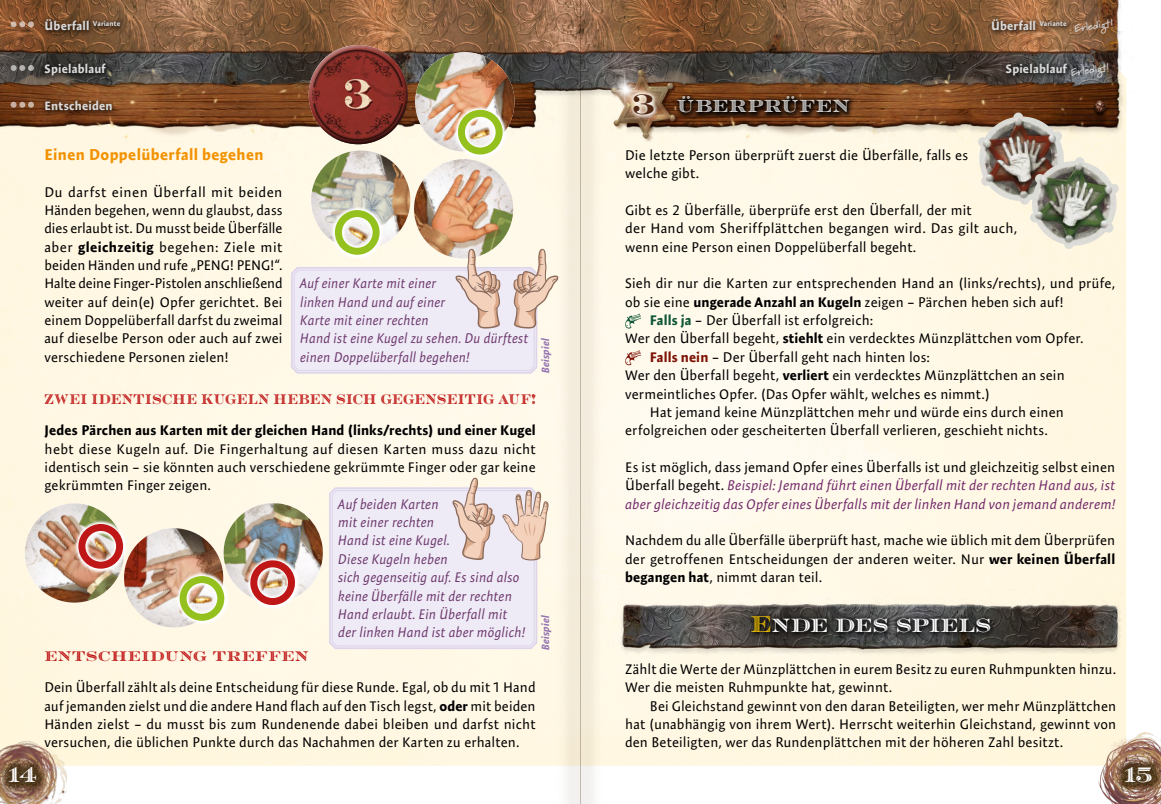
<style>
.page{position:relative;width:1161px;height:804px;background:#fff}
.page>*{position:absolute;margin:0;border:0;box-sizing:border-box;transform-origin:0 0}
.t1{font:21px "Rosella Inline";color:#fff}
.t2{font:19.25px "Rosella Inline";color:#fff}
.t3{font:17.5px "Rosella Hatched";letter-spacing:.04em;color:#fff}
.t4{font:700 15.75px "Expo Sans Pro";letter-spacing:.03em;color:#f39200}
.t5{font:14px/18.4px "Expo Sans Pro";letter-spacing:.01em;color:#000;text-align:justify}
.t6{font:italic 14px/18.4px "Expo Sans Pro";letter-spacing:.005em;color:#72296a;text-align:justify}
.t7{font:italic 14px/18.4px "Expo Sans Pro";letter-spacing:.01em;color:#6d386c;scale:.95 1}
.t8{font:italic 14px/18.4px "Expo Sans Pro";letter-spacing:.01em;color:#6d386c;scale:.94 1}
.t9{font:700 14px "Expo Sans Pro";letter-spacing:.015em;color:#000}
.t10{font:14px "Rosella Inline";letter-spacing:.05em;color:#bf1717;scale:.82 1}
.t11{font:14px "Rosella Inline";letter-spacing:.05em;color:#bf1717}
.t12{font:700 12.25px "Expo Sans Pro";letter-spacing:.015em;color:#dadada}
.t13{font:700 10.5px "Marydale";color:#dadada}
.t14{font:italic 700 10.5px "Expo Sans Pro";letter-spacing:.01em;color:#9373b1}
.s1{font-family:"Rosella Solid";font-size:28px;color:#4f2712}
.s2{font-weight:700}
.s3{font-weight:700;color:#0f5637}
.s4{font-weight:700;color:#7d1206}
.s5{font-style:normal;color:#000}
.s6{font-family:"Rosella Hatched";font-size:22.75px;color:#fc0}
</style>
<div class="page">
<img style="left:0;top:105px;width:1126px;height:660px">
<img style="left:1094px;top:729px;width:67px;height:75px">
<img style="left:0;top:731px;width:67px;height:73px">
<img style="left:0;top:0;width:1121px;height:71px">
<img style="left:607px;top:589px;width:519px;height:73px">
<img style="left:0;top:68px;width:554px;height:73px">
<svg style="left:746px;top:612px;width:249px;height:25px;background:#2f2f2e"></svg>
<svg style="left:625px;top:313px;width:16px;height:15px"></svg>
<svg style="left:625px;top:350px;width:16px;height:15px"></svg>
<img style="left:607px;top:68px;width:520px;height:73px">
<svg style="left:629px;top:89px;width:30px;height:31px"></svg>
<svg style="left:673px;top:92px;width:181px;height:25px;background:#3f210d"></svg>
<img style="left:311px;top:150px;width:99px;height:100px;border-radius:50px">
<img style="left:415px;top:52px;width:99px;height:99px;border-radius:50px">
<img style="left:414px;top:159px;width:99px;height:99px;border-radius:50px">
<div style="left:309px;top:45px;width:96px;height:75px;background:#fff;opacity:.5"></div>
<div style="left:309px;top:61px;width:104px;height:85px;background:#000;opacity:.7"></div>
<svg style="left:453px;top:105px;width:54px;height:54px"></svg>
<div style="left:458px;top:110px;width:45px;height:44px;border:7px solid #95c11f;border-radius:50%"></div>
<svg style="left:330px;top:205px;width:54px;height:44px"></svg>
<div style="left:335px;top:210px;width:45px;height:45px;border:7px solid #95c11f;border-radius:50%"></div>
<img style="left:25px;top:503px;width:99px;height:99px;border-radius:50px">
<img style="left:124px;top:528px;width:99px;height:99px;border-radius:50px">
<svg style="left:175px;top:571px;width:45px;height:54px"></svg>
<div style="left:180px;top:576px;width:44px;height:45px;border:7px solid #95c11f;border-radius:50%"></div>
<svg style="left:74px;top:519px;width:53px;height:54px;background:#d6baa7"></svg>
<div style="left:78px;top:524px;width:45px;height:44px;border:7px solid #bf1717;border-radius:50%"></div>
<svg style="left:11px;top:21px;width:23px;height:6px"></svg>
<svg style="left:11px;top:65px;width:23px;height:6px"></svg>
<svg style="left:11px;top:102px;width:23px;height:6px"></svg>
<div style="left:40px;top:14px;width:86px;height:22px;background:#000;opacity:.5"></div>
<div style="left:987px;top:14px;width:84px;height:22px;background:#000;opacity:.5"></div>
<div style="left:40px;top:58px;width:71px;height:22px;background:#000;opacity:.5"></div>
<div style="left:1001px;top:58px;width:72px;height:22px;background:#000;opacity:.5"></div>
<div style="left:40px;top:95px;width:77px;height:20px;background:#000;opacity:.5"></div>
<svg style="left:289px;top:249px;width:267px;height:126px;background:#ede5e8"></svg>
<svg style="left:220px;top:477px;width:331px;height:173px;background:#e7dedd"></svg>
<svg style="left:0;top:757px;width:46px;height:35px;background:#74563d"></svg>
<svg style="left:1114px;top:757px;width:47px;height:35px;background:#785c43"></svg>
<img style="left:978px;top:112px;width:87px;height:93px">
<img style="left:1030px;top:157px;width:89px;height:92px">
<svg style="left:556px;top:0;width:49px;height:804px;background:#e9e0d1"></svg>
<hr style="left:580px;top:0;width:1px;height:804px;background:#9a8b7b">
<p class="t13" style="left:1074px;top:22px;width:40px;rotate:-8deg">Erledigt!</p>
<p class="t13" style="left:1070px;top:66px;width:40px;rotate:-8deg">Erledigt!</p>
<p class="t12" style="left:45px;top:19px;width:77px">Überfall <sup>Variante</sup></p>
<p class="t12" style="left:991px;top:19px;width:77px">Überfall <sup>Variante</sup></p>
<p class="t12" style="left:45px;top:61px;width:62px">Spielablauf</p>
<p class="t12" style="left:1006px;top:61px;width:62px">Spielablauf</p>
<p class="t12" style="left:45px;top:98px;width:69px">Entscheiden</p>
<p class="t3" style="left:632px;top:90px;width:219px"><span class="s1">3</span> ÜBERPRÜFEN</p>
<p class="t4" style="left:44px;top:145px;width:221px">Einen Doppelüberfall begehen</p>
<p class="t5" style="left:44px;top:182px;width:240px">Du darfst einen Überfall mit beiden Händen begehen, wenn du glaubst, dass dies erlaubt ist. Du musst beide Überfälle aber <span class="s2">gleichzeitig</span> begehen: Ziele mit beiden Händen und rufe „PENG! PENG!“.<br>Halte deine Finger-Pistolen anschließend weiter auf dein(e) Opfer gerichtet. Bei einem Doppelüberfall darfst du zweimal auf dieselbe Person oder auch auf zwei verschiedene Personen zielen!</p>
<p class="t10" style="left:45px;top:387px;width:600px">ZWEI IDENTISCHE KUGELN HEBEN SICH GEGENSEITIG AUF!</p>
<p class="t9" style="left:45px;top:422px;width:493px">Jedes Pärchen aus Karten mit der gleichen Hand (links/rechts) und einer Kugel</p>
<p class="t5" style="left:45px;top:439px;width:493px">hebt diese Kugeln auf. Die Fingerhaltung auf diesen Karten muss dazu nicht identisch sein – sie könnten auch verschiedene gekrümmte Finger oder gar keine gekrümmten Finger zeigen.</p>
<p class="t8" style="left:300px;top:274px;width:244px">Auf einer Karte mit einer<br>linken Hand und auf einer<br>Karte mit einer rechten<br>Hand ist eine Kugel zu sehen. Du dürftest einen Doppelüberfall begehen!</p>
<p class="t14" style="left:539px;top:373px;width:36px;rotate:-90deg">Beispiel</p>
<p class="t7" style="left:338px;top:494px;width:198px">Auf beiden Karten<br>mit einer rechten<br>Hand ist eine Kugel.<br>Diese Kugeln heben<br>sich gegenseitig auf. Es sind also keine Überfälle mit der rechten<br>Hand erlaubt. Ein Überfall mit der linken Hand ist aber möglich!</p>
<p class="t14" style="left:539px;top:650px;width:36px;rotate:-90deg">Beispiel</p>
<p class="t11" style="left:44px;top:643px;width:266px">ENTSCHEIDUNG TREFFEN</p>
<p class="t5" style="left:44px;top:678px;width:493px">Dein Überfall zählt als deine Entscheidung für diese Runde. Egal, ob du mit 1 Hand auf jemanden zielst und die andere Hand flach auf den Tisch legst, <span class="s2">oder</span> mit beiden Händen zielst – du musst bis zum Rundenende dabei bleiben und darfst nicht versuchen, die üblichen Punkte durch das Nachahmen der Karten zu erhalten.</p>
<p class="t5" style="left:625px;top:146px;width:345px">Die letzte Person überprüft zuerst die Überfälle, falls es welche gibt.</p>
<p class="t5" style="left:625px;top:201px;width:394px;text-align:left">Gibt es 2 Überfälle, überprüfe erst den Überfall, der mit<br>der Hand vom Sheriffplättchen begangen wird. Das gilt auch, wenn eine Person einen Doppelüberfall begeht.</p>
<p class="t5" style="left:625px;top:274px;width:491px">Sieh dir nur die Karten zur entsprechenden Hand an (links/rechts), und prüfe,</p>
<p class="t5" style="left:625px;top:292px;width:440px">ob sie eine <span class="s2">ungerade Anzahl an Kugeln</span> zeigen – Pärchen heben sich auf!</p>
<p class="t5" style="left:650px;top:311px;width:225px"><span class="s3">Falls ja</span> – Der Überfall ist erfolgreich:</p>
<p class="t5" style="left:625px;top:329px;width:460px">Wer den Überfall begeht, <span class="s2">stiehlt</span> ein verdecktes Münzplättchen vom Opfer.</p>
<p class="t5" style="left:650px;top:347px;width:282px"><span class="s4">Falls nein</span> – Der Überfall geht nach hinten los:</p>
<p class="t5" style="left:625px;top:366px;width:441px">Wer den Überfall begeht, <span class="s2">verliert</span> ein verdecktes Münzplättchen an sein</p>
<p class="t5" style="left:625px;top:384px;width:366px">vermeintliches Opfer. (Das Opfer wählt, welches es nimmt.)</p>
<p class="t5" style="left:650px;top:403px;width:415px">Hat jemand keine Münzplättchen mehr und würde eins durch einen</p>
<p class="t5" style="left:625px;top:421px;width:424px">erfolgreichen oder gescheiterten Überfall verlieren, geschieht nichts.</p>
<p class="t6" style="left:625px;top:458px;width:492px"><span class="s5">Es ist möglich, dass jemand Opfer eines Überfalls ist und gleichzeitig selbst einen Überfall begeht.</span> Beispiel: Jemand führt einen Überfall mit der rechten Hand aus, ist aber gleichzeitig das Opfer eines Überfalls mit der linken Hand von jemand anderem!</p>
<p class="t5" style="left:625px;top:531px;width:492px">Nachdem du alle Überfälle überprüft hast, mache wie üblich mit dem Überprüfen der getroffenen Entscheidungen der anderen weiter. Nur <span class="s2">wer keinen Überfall begangen hat</span>, nimmt daran teil.</p>
<h2 class="t2" style="left:750px;top:609px;width:242px"><span class="s6">E</span>NDE DES SPIELS</h2>
<p class="t5" style="left:625px;top:659px;width:493px">Zählt die Werte der Münzplättchen in eurem Besitz zu euren Ruhmpunkten hinzu.<br>Wer die meisten Ruhmpunkte hat, gewinnt.</p>
<p class="t5" style="left:625px;top:696px;width:493px;text-indent:25px">Bei Gleichstand gewinnt von den daran Beteiligten, wer mehr Münzplättchen hat (unabhängig von ihrem Wert). Herrscht weiterhin Gleichstand, gewinnt von den Beteiligten, wer das Rundenplättchen mit der höheren Zahl besitzt.</p>
<h1 class="t1" style="left:8px;top:756px;width:30px">14</h1>
<h1 class="t1" style="left:1124px;top:756px;width:30px">15</h1>
</div>
